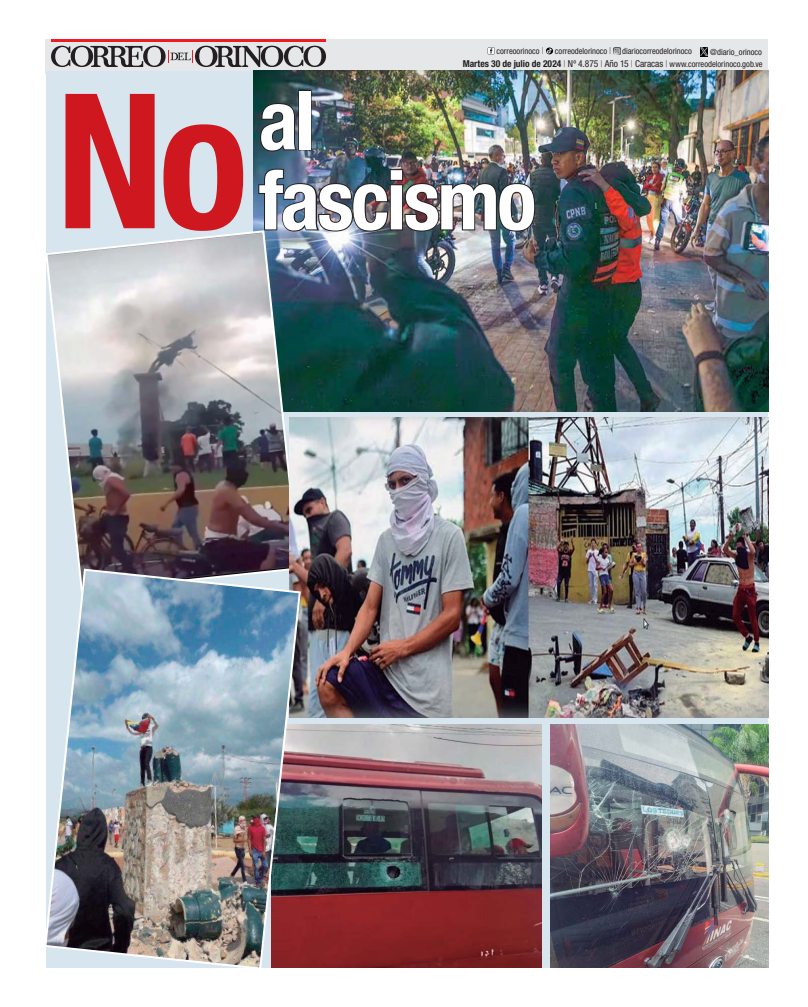
<style>
.page{position:relative;width:808px;height:1007px;background:#fff}
.page>*{position:absolute;margin:0;border:0;box-sizing:border-box;transform-origin:0 0}
.t1{font:700 condensed 188px "Helvetica Neue";color:#ce171e}
.t2{font:700 condensed 82px/80px "Helvetica Neue";letter-spacing:-.03em;color:#fff}
.t3{font:condensed 8.5px/12.1px "Helvetica Neue";color:#231f20;text-align:right}
.s1{font-weight:100;font-size:9.5px}
.s2{font-weight:700;font-size:9.5px}
.s3{font-size:9.5px}
</style>
<div class="page">
<div style="left:45px;top:40px;width:723px;height:34px;background:#e6e7e8"></div>
<hr style="left:51px;top:40px;width:275px;height:2px;background:#ed1c24">
<svg style="left:51px;top:46px;width:275px;height:21px"></svg>
<div style="left:47px;top:71px;width:721px;height:896px;background:#d7e5ef"></div>
<svg style="left:488px;top:47px;width:7px;height:7px"></svg>
<svg style="left:488px;top:48px;width:6px;height:6px"></svg>
<svg style="left:546px;top:47px;width:7px;height:7px"></svg>
<svg style="left:613px;top:47px;width:7px;height:7px"></svg>
<svg style="left:700px;top:47px;width:8px;height:9px"></svg>
<img style="left:254px;top:71px;width:514px;height:340px">
<svg style="left:259px;top:89px;width:54px;height:63px;background:#3a4d56"></svg>
<img style="left:257px;top:168px;width:241px;height:64px">
<div style="left:498px;top:183px;width:37px;height:49px;border:2px solid #231f20;border-radius:50%"></div>
<div style="left:510px;top:191px;width:14px;height:33px;border:2px solid #231f20;border-radius:50%"></div>
<img style="left:46px;top:229px;width:255px;height:338px">
<img style="left:551px;top:724px;width:217px;height:243px">
<img style="left:302px;top:724px;width:240px;height:243px">
<img style="left:290px;top:418px;width:478px;height:299px">
<img style="left:46px;top:567px;width:256px;height:401px">
<p class="t3" style="left:497px;top:46px;width:197px">correoorinoco <span class="s1">|</span> correodelorinoco <span class="s1">|</span> diariocorreodelorinoco</p>
<p class="t3" style="left:463px;top:47px;width:301px">@diario_orinoco<br><span class="s2">Martes 30 de julio de 2024</span> <span class="s1">|</span> <span class="s3">Nº 4.875</span> <span class="s1">|</span> <span class="s3">Año 15</span> <span class="s1">|</span> <span class="s3">Caracas</span> <span class="s1">|</span> www.correodelorinoco.gob.ve</p>
<h1 class="t1" style="left:56px;top:94px;width:194px">No</h1>
<h2 class="t2" style="left:259px;top:90px;width:279px">al fascismo</h2>
</div>
